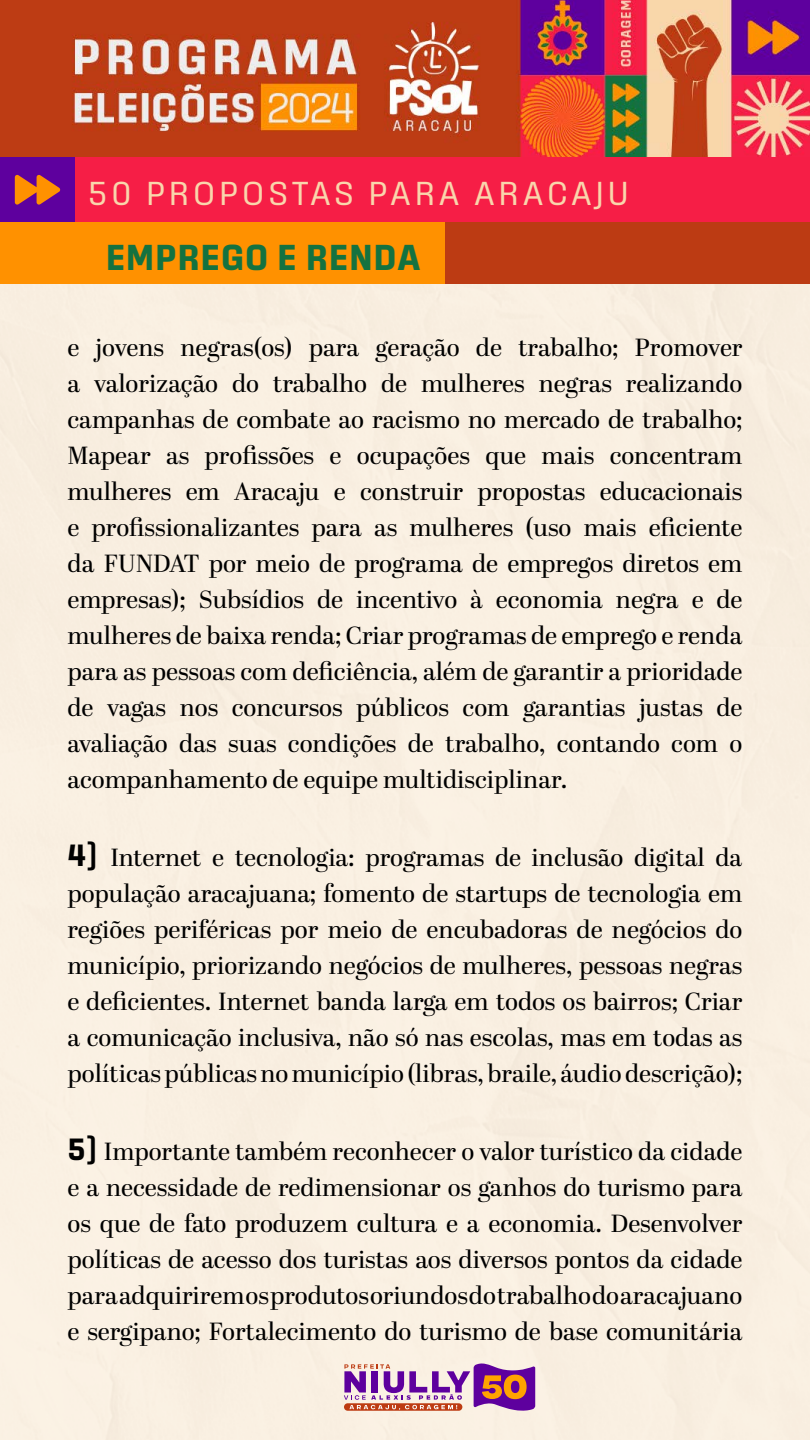
<style>
.page{position:relative;width:810px;height:1440px;background:#fff}
.page>*{position:absolute;margin:0;border:0;box-sizing:border-box;transform-origin:0 0}
.t1{font:700 36.97px "Sinter";letter-spacing:.03em;color:#147240}
.t2{font:34.05px "Sinter";letter-spacing:.1em;color:#f9d6ac}
.t3{font:24.75px/36px "Abril Display";color:#000;text-align:justify}
.s1{font-family:"Sinter";font-weight:700;font-size:31.5px}
</style>
<div class="page">
<svg style="left:344px;top:1363px;width:191px;height:48px;background:#bb82a6"></svg>
<div style="left:75px;top:157px;width:735px;height:66px;background:#f61e46"></div>
<img style="left:0;top:0;width:810px;height:157px">
<div style="left:0;top:157px;width:75px;height:66px;background:#5e009e"></div>
<svg style="left:15px;top:175px;width:45px;height:30px"></svg>
<div style="left:0;top:222px;width:500px;height:62px;background:#ff9100"></div>
<div style="left:446px;top:222px;width:364px;height:62px;background:#bc3b13"></div>
<h2 class="t2" style="left:88px;top:173px;width:543px">50 PROPOSTAS PARA ARACAJU</h2>
<h1 class="t1" style="left:106px;top:236px;width:316px">EMPREGO E RENDA</h1>
<p class="t3" style="left:68px;top:331px;width:677px">e jovens negras(os) para geração de trabalho; Promover a valorização do trabalho de mulheres negras realizando campanhas de combate ao racismo no mercado de trabalho; Mapear as profissões e ocupações que mais concentram mulheres em Aracaju e construir propostas educacionais e profissionalizantes para as mulheres (uso mais eficiente da FUNDAT por meio de programa de empregos diretos em empresas); Subsídios de incentivo à economia negra e de mulheres de baixa renda; Criar programas de emprego e renda para as pessoas com deficiência, além de garantir a prioridade de vagas nos concursos públicos com garantias justas de avaliação das suas condições de trabalho, contando com o acompanhamento de equipe multidisciplinar.</p>
<p class="t3" style="left:67px;top:841px;width:677px"><span class="s1">4)</span> Internet e tecnologia: programas de inclusão digital da população aracajuana; fomento de startups de tecnologia em regiões periféricas por meio de encubadoras de negócios do município, priorizando negócios de mulheres, pessoas negras e deficientes. Internet banda larga em todos os bairros; Criar a comunicação inclusiva, não só nas escolas, mas em todas as políticas públicas no município (libras, braile, áudio descrição);</p>
<p class="t3" style="left:67px;top:1135px;width:677px"><span class="s1">5)</span> Importante também reconhecer o valor turístico da cidade e a necessidade de redimensionar os ganhos do turismo para os que de fato produzem cultura e a economia. Desenvolver políticas de acesso dos turistas aos diversos pontos da cidade para adquirirem os produtos oriundos do trabalho do aracajuano e sergipano; Fortalecimento do turismo de base comunitária</p>
</div>
